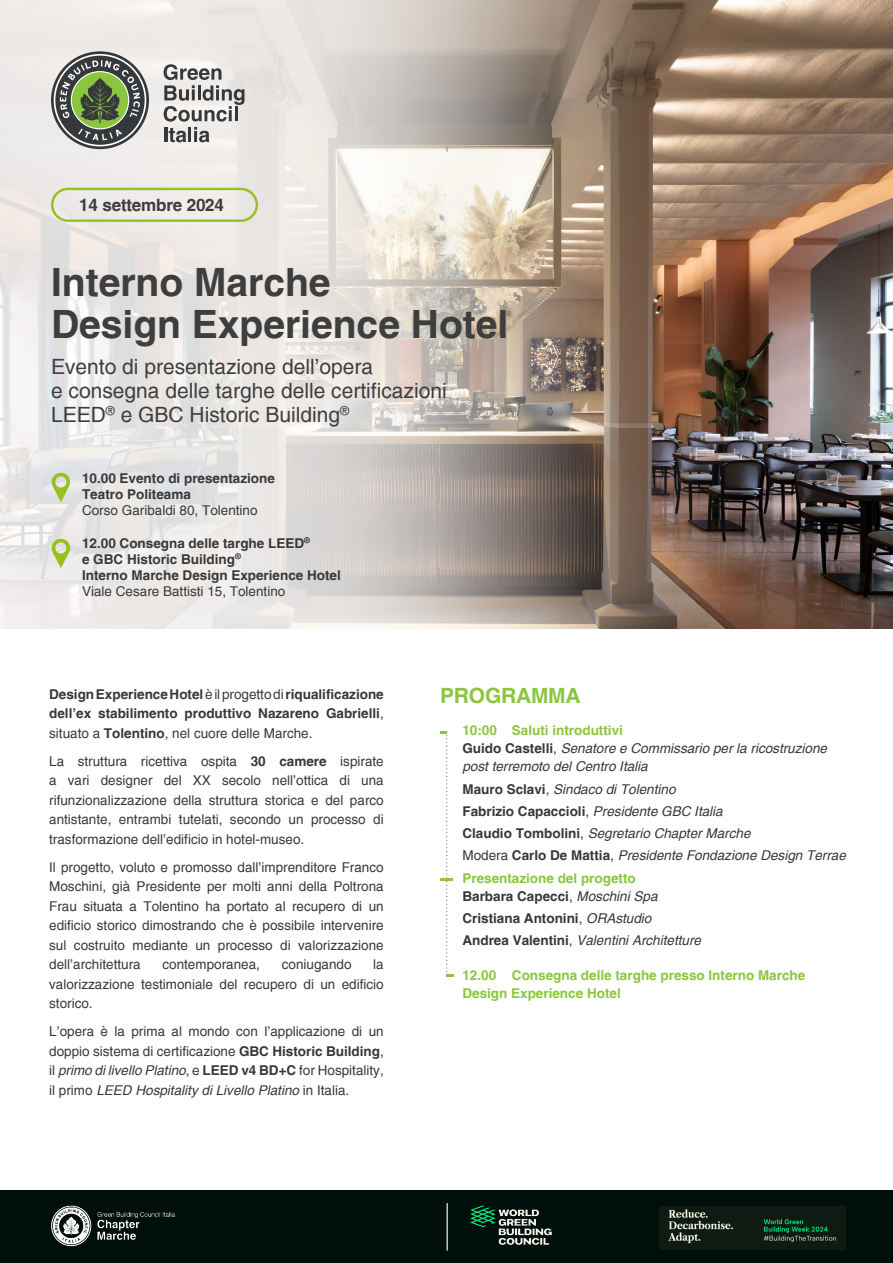
<style>
.page{position:relative;width:893px;height:1263px;background:#fff}
.page>*{position:absolute;margin:0;border:0;box-sizing:border-box;transform-origin:0 0}
.t1{font:700 39px "Helvetica";color:#3e3e3f}
.t2{font:21px/24px "Helvetica";color:#3e3e3f}
.t3{font:700 21px "Helvetica";letter-spacing:-.01em;color:#8bc63e}
.t4{font:700 16.95px "Helvetica";letter-spacing:-.01em;color:#3e3e3f}
.t5{font:13.5px/19.5px "Helvetica";color:#35393b;text-align:justify}
.t6{font:700 13.5px/19.5px "Helvetica";color:#35393b;text-align:justify}
.t7{font:italic 13.5px/18px "Helvetica";color:#35393b}
.t8{font:700 13.5px/18px "Helvetica";color:#8bc63e}
.s1{font-weight:400}
.s2{font-weight:700}
.s3{font-style:italic}
.s4{font-weight:700;font-style:normal}
.s5{font-style:normal}
.s6{font-weight:400;font-style:italic}
</style>
<div class="page">
<img style="left:0;top:0;width:893px;height:628px">
<div style="left:51px;top:188px;width:207px;height:34px;border:2px solid #96c11f;border-radius:16px"></div>
<svg style="left:51px;top:51px;width:98px;height:98px"></svg>
<svg style="left:54px;top:54px;width:92px;height:92px;background:#79856e"></svg>
<svg style="left:164px;top:64px;width:80px;height:78px;background:#bab8b6"></svg>
<div style="left:0;top:1191px;width:893px;height:72px;background:#010f0c"></div>
<svg style="left:52px;top:473px;width:18px;height:29px"></svg>
<svg style="left:52px;top:539px;width:18px;height:29px"></svg>
<svg style="left:440px;top:731px;width:13px;height:246px"></svg>
<img style="left:51px;top:1205px;width:124px;height:42px">
<img style="left:660px;top:1206px;width:186px;height:43px">
<img style="left:470px;top:1206px;width:81px;height:39px">
<hr style="left:447px;top:1203px;width:1px;height:48px;background:#fff">
<p class="t4" style="left:79px;top:194px;width:146px">14 settembre 2024</p>
<p class="t1" style="left:51px;top:258px;width:281px">Interno Marche</p>
<p class="t1" style="left:51px;top:300px;width:459px">Design Experience Hotel</p>
<p class="t2" style="left:51px;top:355px;width:324px">Evento di presentazione dell’opera</p>
<p class="t2" style="left:51px;top:379px;width:397px">e consegna delle targhe delle certificazioni<br>LEED<sup>®</sup> e GBC Historic Building<sup>®</sup></p>
<p class="t6" style="left:82px;top:468px;width:194px">10.00 Evento di presentazione</p>
<p class="t6" style="left:82px;top:484px;width:110px">Teatro Politeama</p>
<p class="t5" style="left:82px;top:501px;width:177px">Corso Garibaldi 80, Tolentino</p>
<p class="t6" style="left:82px;top:533px;width:229px">12.00 Consegna delle targhe LEED<sup>®</sup></p>
<p class="t6" style="left:82px;top:549px;width:160px">e GBC Historic Building<sup>®</sup></p>
<p class="t6" style="left:82px;top:565px;width:260px">Interno Marche Design Experience Hotel</p>
<p class="t5" style="left:82px;top:582px;width:205px">Viale Cesare Battisti 15, Tolentino</p>
<p class="t6" style="left:49px;top:684px;width:336px">Design Experience Hotel <span class="s1">è il progetto di</span> riqualificazione dell’ex stabilimento produttivo Nazareno Gabrielli<span class="s1">, situato a</span> Tolentino<span class="s1">, nel cuore delle Marche.</span></p>
<p class="t5" style="left:49px;top:751px;width:336px">La struttura ricettiva ospita <span class="s2">30 camere</span> ispirate a vari designer del XX secolo nell’ottica di una rifunzionalizzazione della struttura storica e del parco antistante, entrambi tutelati, secondo un processo di trasformazione dell’edificio in hotel-museo.</p>
<p class="t5" style="left:49px;top:857px;width:336px">Il progetto, voluto e promosso dall’imprenditore Franco Moschini, già Presidente per molti anni della Poltrona Frau situata a Tolentino ha portato al recupero di un edificio storico dimostrando che è possibile intervenire sul costruito mediante un processo di valorizzazione dell’architettura</p>
<p class="t5" style="left:49px;top:955px;width:336px;text-indent:324px">la valorizzazione testimoniale del recupero di un edificio storico.</p>
<p class="t5" style="left:49px;top:1022px;width:336px">L’opera è la prima al mondo con l’applicazione di un doppio sistema di certificazione <span class="s2">GBC Historic Building</span>, il <span class="s3">primo di livello Platino</span>, e <span class="s2">LEED v4 BD+C</span> for Hospitality, il primo <span class="s3">LEED Hospitality di Livello Platino</span> in Italia.</p>
<p class="t5" style="left:162px;top:955px;width:99px">contemporanea,</p>
<p class="t5" style="left:282px;top:955px;width:71px">coniugando</p>
<p class="t3" style="left:440px;top:682px;width:142px">PROGRAMMA</p>
<p class="t8" style="left:462px;top:721px;width:162px">10:00 Saluti introduttivi</p>
<p class="t7" style="left:462px;top:740px;width:366px"><span class="s4">Guido Castelli</span><span class="s5">,</span> Senatore e Commissario per la ricostruzione post terremoto del Centro Italia</p>
<p class="t7" style="left:462px;top:780px;width:215px"><span class="s4">Mauro Sclavi</span><span class="s5">,</span> Sindaco di Tolentino</p>
<p class="t7" style="left:462px;top:802px;width:262px"><span class="s4">Fabrizio Capaccioli</span><span class="s5">,</span> Presidente GBC Italia</p>
<p class="t7" style="left:462px;top:824px;width:290px"><span class="s4">Claudio Tombolini</span><span class="s5">,</span> Segretario Chapter Marche</p>
<p class="t7" style="left:462px;top:847px;width:385px"><span class="s5">Modera</span> <span class="s4">Carlo De Mattia</span><span class="s5">,</span> Presidente Fondazione Design Terrae</p>
<p class="t8" style="left:462px;top:869px;width:175px">Presentazione del progetto</p>
<p class="t6" style="left:462px;top:886px;width:197px">Barbara Capecci<span class="s1">,</span> <span class="s6">Moschini Spa</span></p>
<p class="t6" style="left:462px;top:908px;width:191px">Cristiana Antonini<span class="s1">,</span> <span class="s6">ORAstudio</span></p>
<p class="t7" style="left:462px;top:931px;width:240px"><span class="s4">Andrea Valentini</span><span class="s5">,</span> Valentini Architetture</p>
<p class="t8" style="left:462px;top:966px;width:344px">12.00 Consegna delle targhe presso Interno Marche<br>Design Experience Hotel</p>
</div>
